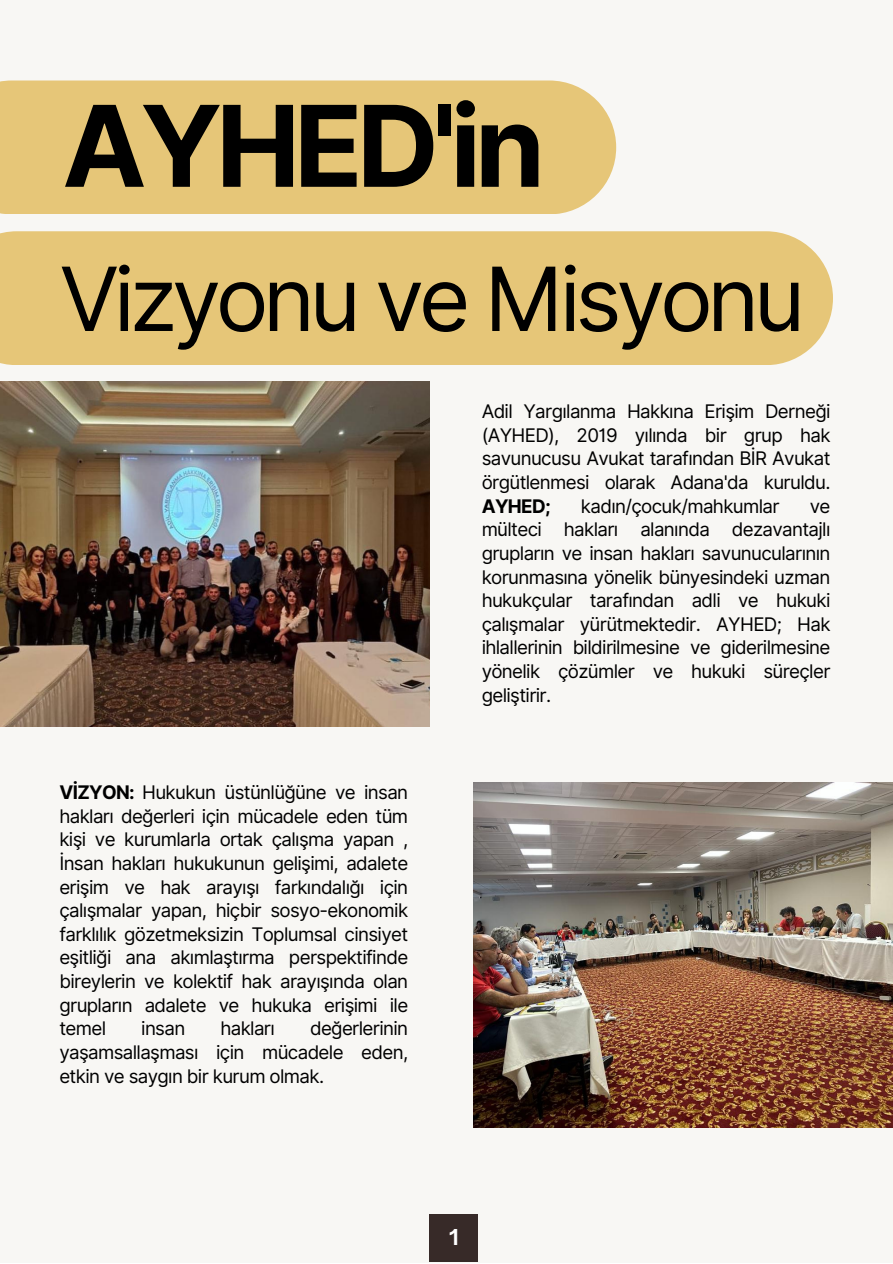
<style>
.page{position:relative;width:893px;height:1264px;background:#fff}
.page>*{position:absolute;margin:0;border:0;box-sizing:border-box;transform-origin:0 0}
.t1{font:700 112.65px "Inter";letter-spacing:-.055em;color:#000}
.t2{font:88.35px "Inter";letter-spacing:-.06em;color:#000}
.t3{font:700 21px "Open Sauce One";color:#fff}
.t4{font:18.75px/23.5px "Inter";letter-spacing:-.035em;color:#000;text-align:justify}
.s1{font-weight:700}
</style>
<div class="page">
<div style="left:0;top:0;width:892px;height:1262px;background:#f8f7f4"></div>
<img style="left:0;top:381px;width:429px;height:345px">
<div style="left:429px;top:1214px;width:49px;height:48px;background:#372a28"></div>
<img style="left:473px;top:782px;width:419px;height:345px">
<div style="left:0;top:80px;width:616px;height:134px;background:#e6c678"></div>
<div style="left:0;top:231px;width:832px;height:134px;background:#e6c678"></div>
<p class="t1" style="left:62px;top:78px;width:484px">AYHED'in</p>
<p class="t2" style="left:59px;top:246px;width:747px">Vizyonu ve Misyonu</p>
<p class="t4" style="left:59px;top:780px;width:350px"><span class="s1">VİZYON:</span> Hukukun üstünlüğüne ve insan hakları değerleri için mücadele eden tüm kişi ve kurumlarla ortak çalışma yapan , İnsan hakları hukukunun gelişimi, adalete erişim ve hak arayışı farkındalığı için çalışmalar yapan, hiçbir sosyo-ekonomik farklılık gözetmeksizin Toplumsal cinsiyet eşitliği ana akımlaştırma perspektifinde bireylerin ve kolektif hak arayışında olan grupların adalete ve hukuka erişimi ile temel</p>
<p class="t4" style="left:59px;top:1016px;width:350px;text-indent:251px">değerlerinin yaşamsallaşması için mücadele eden, etkin ve saygın bir kurum olmak.</p>
<p class="t4" style="left:141px;top:1016px;width:46px">insan</p>
<p class="t4" style="left:220px;top:1016px;width:56px">hakları</p>
<p class="t4" style="left:481px;top:399px;width:350px">Adil Yargılanma Hakkına Erişim Derneği (AYHED), 2019 yılında bir grup hak savunucusu Avukat tarafından BİR Avukat örgütlenmesi olarak Adana'da kuruldu.<br><span class="s1">AYHED;</span></p>
<p class="t4" style="left:581px;top:494px;width:200px">kadın/çocuk/mahkumlar</p>
<p class="t4" style="left:481px;top:494px;width:350px;text-indent:328px">ve mülteci hakları alanında dezavantajlı grupların ve insan hakları savunucularının korunmasına yönelik bünyesindeki uzman hukukçular tarafından adli ve hukuki çalışmalar yürütmektedir. AYHED; Hak ihlallerinin bildirilmesine ve giderilmesine yönelik çözümler ve hukuki süreçler geliştirir.</p>
<p class="t3" style="left:449px;top:1223px;width:11px">1</p>
</div>
